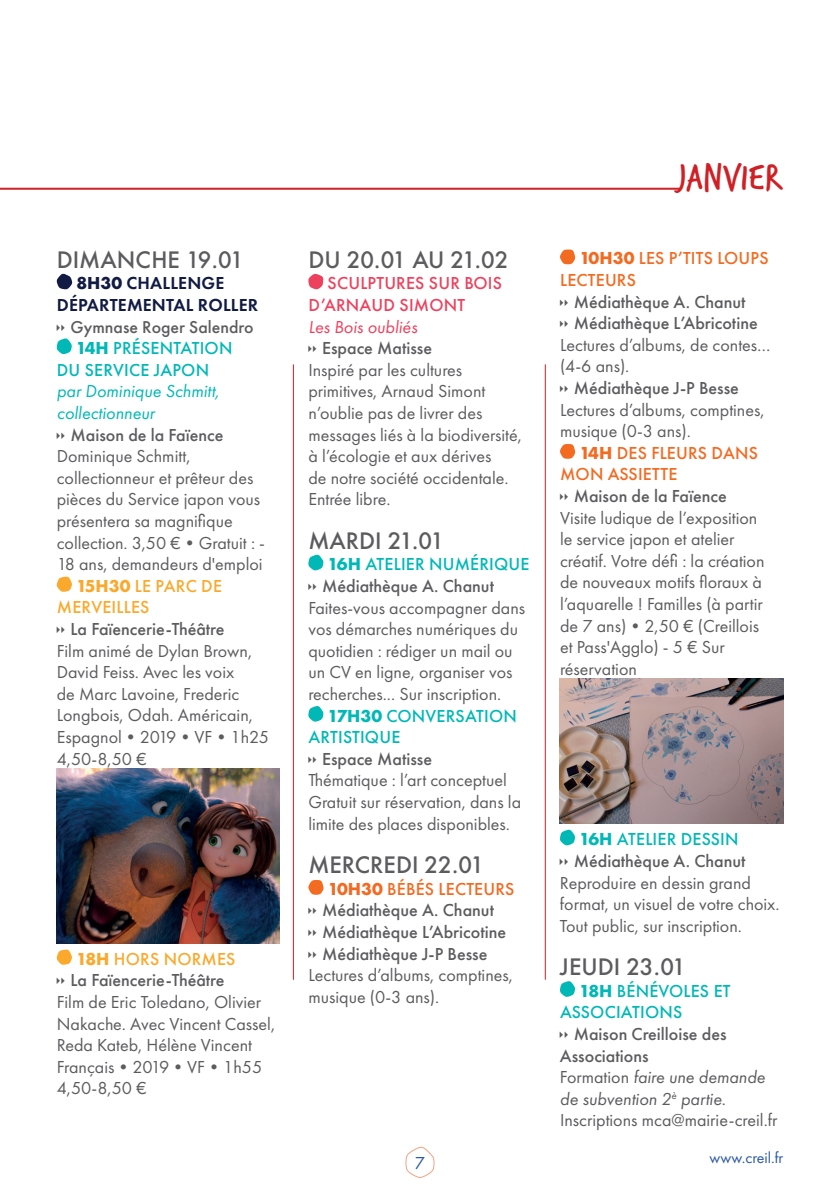
<style>
.page{position:relative;width:840px;height:1191px;background:#fff}
.page>*{position:absolute;margin:0;border:0;box-sizing:border-box;transform-origin:0 0}
.t1{font:40px "Verveine";color:#cf2026}
.t2{font:500 22px "Futura";color:#5c5c5f}
.t3{font:18px/21.6px "Futura PT";color:#5c5c5f}
.t4{font:500 18px/21.6px "Futura PT";color:#5c5c5f}
.t5{font:500 18px/21.6px "Futura PT";letter-spacing:.01em;color:#00b8b6}
.t6{font:500 18px/21.6px "Futura PT";letter-spacing:.01em;color:#f36a21}
.t7{font:italic 18px/21.6px "Futura PT";color:#00b8b6}
.t8{font:600 18px/21.6px "Futura PT";letter-spacing:.01em;color:#121b43}
.t9{font:500 18px/21.6px "Futura PT";letter-spacing:.01em;color:#ee415d}
.t10{font:500 18px "Futura PT";letter-spacing:.01em;color:#faa92c}
.t11{font:italic 18px "Futura PT";color:#ee415d}
.t12{font:18px "Futura PT";color:#2a57a6}
.t13{font:500 17.8px "Futura PT";color:#5c5c5f}
.t14{font:16px "Futura PT";color:#2a57a6}
.s1{font-weight:700}
.s2{font-weight:700;color:#faa92c}
.s3{color:#faa92c}
.s4{font-weight:700;color:#00b8b6}
.s5{color:#00b8b6}
.s6{font-weight:700;color:#f36a21}
.s7{color:#f36a21}
.s8{font-weight:500}
.s9{font-style:italic}
</style>
<div class="page">
<svg style="left:405px;top:1146px;width:29px;height:32px"></svg>
<svg style="left:56px;top:273px;width:17px;height:17px"></svg>
<svg style="left:56px;top:338px;width:16px;height:16px"></svg>
<svg style="left:56px;top:576px;width:16px;height:16px"></svg>
<img style="left:57px;top:768px;width:223px;height:175px">
<svg style="left:56px;top:949px;width:16px;height:16px"></svg>
<svg style="left:308px;top:273px;width:15px;height:17px"></svg>
<svg style="left:308px;top:554px;width:15px;height:17px"></svg>
<svg style="left:308px;top:706px;width:15px;height:16px"></svg>
<svg style="left:308px;top:880px;width:16px;height:14px"></svg>
<svg style="left:560px;top:249px;width:15px;height:15px"></svg>
<svg style="left:560px;top:444px;width:15px;height:15px"></svg>
<img style="left:559px;top:678px;width:223px;height:145px">
<svg style="left:560px;top:829px;width:15px;height:17px"></svg>
<svg style="left:560px;top:981px;width:15px;height:16px"></svg>
<hr style="left:293px;top:364px;width:1px;height:615px;background:#cf2026">
<hr style="left:544px;top:364px;width:1px;height:615px;background:#cf2026">
<hr style="left:0;top:188px;width:679px;height:2px;background:#cf2026">
<p class="t2" style="left:57px;top:244px;width:188px">DIMANCHE 19.01</p>
<p class="t8" style="left:57px;top:272px;width:203px;text-indent:20px"><span class="s1">8H30</span> CHALLENGE<br>DÉPARTEMENTAL ROLLER</p>
<p class="t13" style="left:70px;top:316px;width:184px">Gymnase Roger Salendro</p>
<p class="t5" style="left:57px;top:337px;width:177px;text-indent:19px"><span class="s1">14H</span> PRÉSENTATION<br>DU SERVICE JAPON</p>
<p class="t7" style="left:57px;top:380px;width:164px">par Dominique Schmitt, collectionneur</p>
<p class="t4" style="left:70px;top:424px;width:154px">Maison de la Faïence</p>
<p class="t3" style="left:57px;top:445px;width:135px">Dominique Schmitt,</p>
<p class="t3" style="left:57px;top:467px;width:198px">collectionneur et prêteur des</p>
<p class="t3" style="left:57px;top:488px;width:205px">pièces du Service japon vous</p>
<p class="t3" style="left:57px;top:510px;width:177px">présentera sa magnifique</p>
<p class="t3" style="left:57px;top:532px;width:210px">collection. 3,50 €•Gratuit : -</p>
<p class="t3" style="left:57px;top:553px;width:207px">18 ans, demandeurs d'emploi</p>
<p class="t10" style="left:76px;top:575px;width:147px"><span class="s1">15H30</span> LE PARC DE</p>
<p class="t10" style="left:57px;top:596px;width:94px">MERVEILLES</p>
<p class="t4" style="left:70px;top:618px;width:155px">La Faïencerie-Théâtre</p>
<p class="t3" style="left:57px;top:640px;width:213px">Film animé de Dylan Brown,<br>David Feiss. Avec les voix<br>de Marc Lavoine, Frederic<br>Longbois, Odah. Américain,<br>Espagnol•2019•VF•1h25<br>4,50-8,50 €</p>
<p class="t4" style="left:70px;top:948px;width:166px;text-indent:6px"><span class="s2">18H</span> <span class="s3">HORS NORMES<br></span>La Faïencerie-Théâtre</p>
<p class="t3" style="left:57px;top:991px;width:220px">Film de Eric Toledano, Olivier<br>Nakache. Avec Vincent Cassel,<br>Reda Kateb, Hélène Vincent<br>Français•2019•VF•1h55<br>4,50-8,50 €</p>
<p class="t2" style="left:308px;top:244px;width:201px">DU 20.01 AU 21.02</p>
<p class="t9" style="left:308px;top:272px;width:195px;text-indent:19px">SCULPTURES SUR BOIS<br>D’ARNAUD SIMONT</p>
<p class="t11" style="left:308px;top:316px;width:110px">Les Bois oubliés</p>
<p class="t4" style="left:322px;top:337px;width:111px">Espace Matisse</p>
<p class="t3" style="left:308px;top:359px;width:215px">Inspiré par les cultures primitives, Arnaud Simont n’oublie pas de livrer des messages liés à la biodiversité, à l’écologie et aux dérives<br>de notre société occidentale.<br>Entrée libre.</p>
<p class="t2" style="left:308px;top:525px;width:137px">MARDI 21.01</p>
<p class="t4" style="left:322px;top:553px;width:209px;text-indent:5px"><span class="s4">16H</span> <span class="s5">ATELIER NUMÉRIQUE<br></span>Médiathèque A. Chanut</p>
<p class="t3" style="left:308px;top:597px;width:218px">Faites-vous accompagner dans vos démarches numériques du quotidien : rédiger un mail ou un CV en ligne, organiser vos recherches... Sur inscription.</p>
<p class="t5" style="left:308px;top:705px;width:210px;text-indent:19px"><span class="s1">17H30</span> CONVERSATION<br>ARTISTIQUE</p>
<p class="t4" style="left:322px;top:748px;width:111px">Espace Matisse</p>
<p class="t3" style="left:308px;top:769px;width:214px">Thématique : l’art conceptuel<br>Gratuit sur réservation, dans la limite des places disponibles.</p>
<p class="t2" style="left:308px;top:850px;width:177px">MERCREDI 22.01</p>
<p class="t4" style="left:322px;top:878px;width:194px;text-indent:6px"><span class="s6">10H30</span> <span class="s7">BÉBÉS LECTEURS<br></span>Médiathèque A. Chanut<br>Médiathèque L’Abricotine<br>Médiathèque J-P Besse</p>
<p class="t3" style="left:308px;top:964px;width:206px">Lectures d’albums, comptines, musique (0-3 ans).</p>
<h1 class="t1" style="left:676px;top:149px;width:108px">JANVIER</h1>
<p class="t6" style="left:559px;top:247px;width:210px;text-indent:19px"><span class="s1">10H30</span> LES P’TITS LOUPS<br>LECTEURS</p>
<p class="t4" style="left:573px;top:291px;width:185px">Médiathèque A. Chanut<br>Médiathèque L’Abricotine</p>
<p class="t3" style="left:559px;top:334px;width:212px">Lectures d’albums, de contes… (4-6 ans).</p>
<p class="t4" style="left:573px;top:377px;width:167px">Médiathèque J-P Besse</p>
<p class="t3" style="left:559px;top:399px;width:206px">Lectures d’albums, comptines, musique (0-3 ans).</p>
<p class="t6" style="left:559px;top:442px;width:199px;text-indent:19px"><span class="s1">14H</span> DES FLEURS DANS<br>MON ASSIETTE</p>
<p class="t4" style="left:573px;top:485px;width:154px">Maison de la Faïence</p>
<p class="t3" style="left:559px;top:507px;width:206px">Visite ludique de l’exposition le service japon et atelier créatif. Votre défi : la création de nouveaux motifs floraux à l’aquarelle ! Familles (à partir de 7 ans)•2,50 € (Creillois et Pass'Agglo) - 5 € Sur réservation</p>
<p class="t4" style="left:573px;top:828px;width:173px;text-align:center"><span class="s4">16H</span> <span class="s5">ATELIER DESSIN<br></span>Médiathèque A. Chanut</p>
<p class="t3" style="left:559px;top:871px;width:221px">Reproduire en dessin grand format, un visuel de votre choix.<br>Tout public, sur inscription.</p>
<p class="t2" style="left:559px;top:952px;width:127px">JEUDI 23.01</p>
<p class="t5" style="left:559px;top:980px;width:172px;text-indent:19px"><span class="s1">18H</span> BÉNÉVOLES ET<br>ASSOCIATIONS</p>
<p class="t3" style="left:559px;top:1023px;width:219px;text-indent:14px"><span class="s8">Maison Creilloise des<br>Associations<br></span>Formation <span class="s9">faire une demande de subvention 2</span><sup>è</sup> <span class="s9">partie</span>.<br>Inscriptions mca@mairie-creil.fr</p>
<p class="t12" style="left:414px;top:1152px;width:12px">7</p>
<p class="t14" style="left:709px;top:1148px;width:75px">www.creil.fr</p>
</div>
